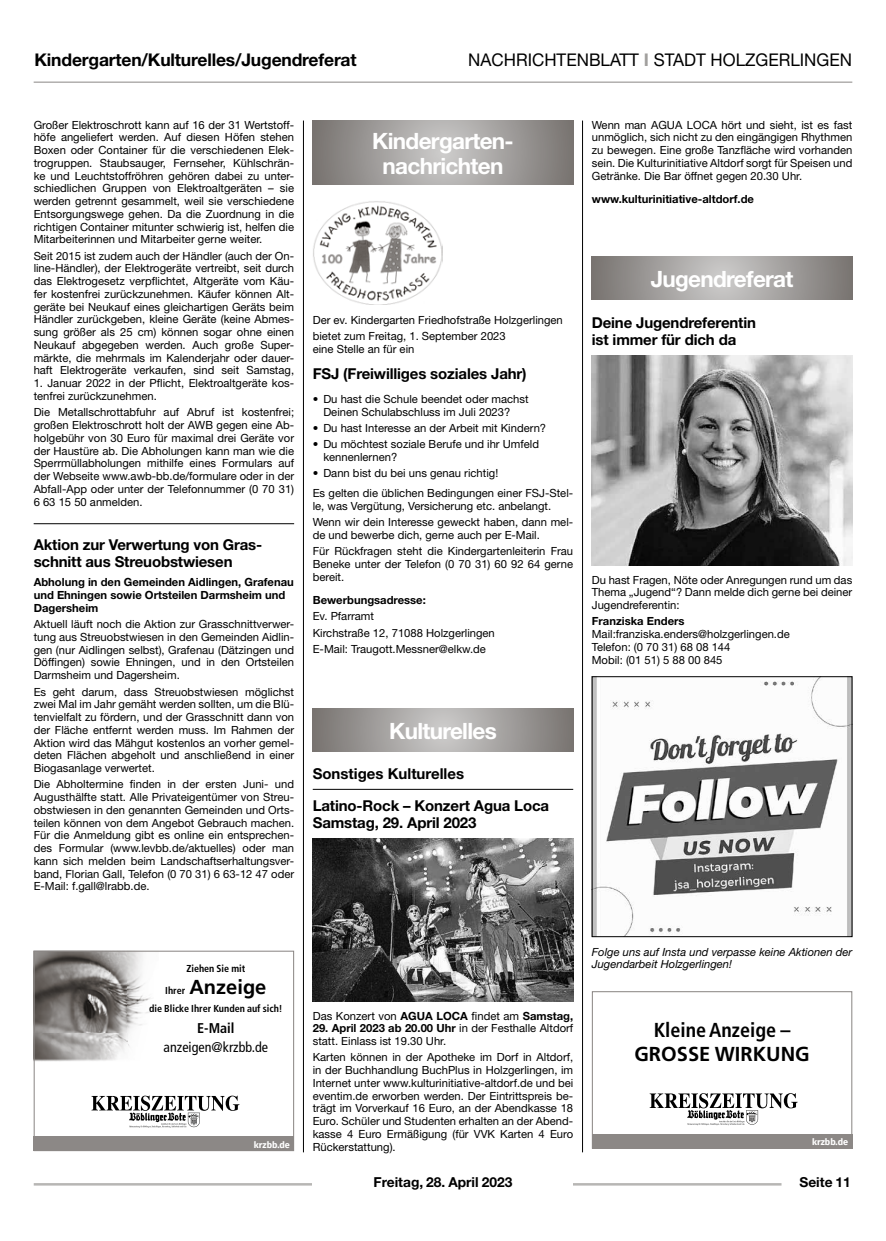
<style>
.page{position:relative;width:886px;height:1241px;background:#fff}
.page>*{position:absolute;margin:0;border:0;box-sizing:border-box;transform-origin:0 0}
.t1{font:700 22.5px/25px "Helvetica Neue";letter-spacing:-.03em;color:#fff;text-align:center}
.t2{font:700 20.25px "Frutiger LT Pro";color:#000}
.t3{font:700 condensed 20.25px "Frutiger LT Pro";color:#000}
.t4{font:700 17.5px "Helvetica Neue LT Std";letter-spacing:-.01em;color:#000}
.t5{font:17.5px "Helvetica Neue LT Std";color:#000}
.t6{font:700 15px/16.2px "Helvetica Neue LT Std";letter-spacing:-.01em;color:#000}
.t7{font:condensed 14.12px "Frutiger LT Pro";color:#000}
.t8{font:700 condensed 14.12px "Frutiger LT Pro";color:#000}
.t9{font:700 13.75px "Helvetica Neue LT Std";color:#000}
.t10{font:11.25px/12.8px "Helvetica Neue LT Std";color:#000}
.t11{font:700 11.25px/12.8px "Helvetica Neue LT Std";color:#000}
.t12{font:italic 11.25px/12.8px "Helvetica Neue LT Std";color:#000}
.t13{font:700 condensed 10.12px "Frutiger LT Pro";color:#000}
.t14{font:700 9.12px "Fira Sans";color:#fff}
.s1{font-weight:700;color:#a19f9d}
.s2{font-stretch:condensed;font-size:10.12px}
.s3{font-weight:700}
</style>
<div class="page">
<hr style="left:34px;top:1182px;width:747px;height:3px;background:#b7b6b4">
<div style="left:313px;top:1176px;width:260px;height:18px;background:#fff"></div>
<hr style="left:303px;top:120px;width:1px;height:1032px;background:#000">
<hr style="left:582px;top:120px;width:1px;height:1032px;background:#000">
<hr style="left:34px;top:81px;width:818px;height:2px;background:#a19f9d">
<hr style="left:34px;top:523px;width:260px;height:1px;background:#000">
<img style="left:36px;top:952px;width:114px;height:109px">
<svg style="left:91px;top:1095px;width:148px;height:32px"></svg>
<div style="left:34px;top:1136px;width:260px;height:14px;background:#8c8886"></div>
<div style="left:34px;top:950px;width:260px;height:200px;border:1px solid #8c8886"></div>
<svg style="left:313px;top:120px;width:260px;height:64px;background:#9f9c9b"></svg>
<img style="left:313px;top:201px;width:130px;height:104px">
<svg style="left:313px;top:709px;width:260px;height:42px;background:#a19e9c"></svg>
<hr style="left:313px;top:789px;width:260px;height:1px;background:#000">
<img style="left:313px;top:838px;width:260px;height:163px">
<svg style="left:592px;top:257px;width:260px;height:42px;background:#a19e9c"></svg>
<img style="left:592px;top:355px;width:260px;height:210px">
<img style="left:594px;top:678px;width:256px;height:256px">
<svg style="left:650px;top:1093px;width:148px;height:31px"></svg>
<div style="left:592px;top:1134px;width:260px;height:14px;background:#8c8886"></div>
<div style="left:592px;top:991px;width:260px;height:157px;border:1px solid #8c8886"></div>
<h3 class="t4" style="left:35px;top:49px;width:324px">Kindergarten/Kulturelles/Jugendreferat</h3>
<h3 class="t5" style="left:468px;top:49px;width:385px">NACHRICHTENBLATT <span class="s1">I</span> STADT HOLZGERLINGEN</h3>
<p class="t10" style="left:34px;top:118px;width:262px;text-align:justify">Großer Elektroschrott kann auf 16 der 31 Wertstoff&shy;höfe angeliefert werden. Auf diesen Höfen stehen Boxen oder Container für die verschiedenen Elek&shy;trogruppen. Staubsauger, Fernseher, Kühlschrän&shy;ke und Leuchtstoffröhren gehören dabei zu unter&shy;schiedlichen Gruppen von Elektroaltgeräten – sie werden getrennt gesammelt, weil sie verschiedene Entsorgungswege gehen. Da die Zuordnung in die richtigen Container mitunter schwierig ist, helfen die Mitarbeiterinnen und Mitarbeiter gerne weiter.</p>
<p class="t10" style="left:34px;top:249px;width:262px;text-align:justify">Seit 2015 ist zudem auch der Händler (auch der On&shy;line-Händler), der Elektrogeräte vertreibt, seit durch das Elektrogesetz verpflichtet, Altgeräte vom Käu&shy;fer kostenfrei zurückzunehmen. Käufer können Alt&shy;geräte bei Neukauf eines gleichartigen Geräts beim Händler zurückgeben, kleine Geräte (keine Abmes&shy;sung größer als 25 cm) können sogar ohne einen Neukauf abgegeben werden. Auch große Super&shy;märkte, die mehrmals im Kalenderjahr oder dauer&shy;haft Elektrogeräte verkaufen, sind seit Samstag,</p>
<p class="t10" style="left:34px;top:376px;width:262px">1. Januar 2022 in der Pflicht, Elektroaltgeräte kos&shy;tenfrei zurückzunehmen.</p>
<p class="t10" style="left:34px;top:405px;width:262px;text-align:justify">Die Metallschrottabfuhr auf Abruf ist kostenfrei; großen Elektroschrott holt der AWB gegen eine Ab&shy;holgebühr von 30 Euro für maximal drei Geräte vor der Haustüre ab. Die Abholungen kann man wie die Sperrmüllabholungen mithilfe eines Formulars auf der Webseite www.awb-bb.de/formulare oder in der Abfall-App oder unter der Telefonnummer (0 70 31)<br>6 63 15 50 anmelden.</p>
<h3 class="t6" style="left:34px;top:536px;width:230px">Aktion zur Verwertung von Gras&shy;schnitt aus Streuobstwiesen</h3>
<p class="t11" style="left:34px;top:575px;width:262px">Abholung in den Gemeinden Aidlingen, Grafenau und Ehningen sowie Ortsteilen Darmsheim und<br>Dagersheim</p>
<p class="t10" style="left:34px;top:617px;width:262px;text-align:justify">Aktuell läuft noch die Aktion zur Grasschnittverwer&shy;tung aus Streuobstwiesen in den Gemeinden Aidlin&shy;gen (nur Aidlingen selbst), Grafenau (Dätzingen und Döffingen) sowie Ehningen, und in den Ortsteilen Darmsheim und Dagersheim.</p>
<p class="t10" style="left:34px;top:685px;width:262px;text-align:justify">Es geht darum, dass Streuobstwiesen möglichst zwei Mal im Jahr gemäht werden sollten, um die Blü&shy;tenvielfalt zu fördern, und der Grasschnitt dann von der Fläche entfernt werden muss. Im Rahmen der Aktion wird das Mähgut kostenlos an vorher gemel&shy;deten Flächen abgeholt und anschließend in einer Biogasanlage verwertet.</p>
<p class="t10" style="left:34px;top:777px;width:262px;text-align:justify">Die Abholtermine finden in der ersten Juni- und Augusthälfte statt. Alle Privateigentümer von Streu&shy;obstwiesen in den genannten Gemeinden und Orts&shy;teilen können von dem Angebot Gebrauch machen.<br>Für die Anmeldung gibt es online ein entsprechen&shy;des Formular (www.levbb.de/aktuelles) oder man kann sich melden beim Landschaftserhaltungsver&shy;band, Florian Gall, Telefon (0 70 31) 6 63-12 47 oder E-Mail: f.gall@lrabb.de.</p>
<h1 class="t1" style="left:372px;top:128px;width:143px">Kindergarten&shy;nachrichten</h1>
<p class="t10" style="left:313px;top:311px;width:252px;line-height:16.2px">Der ev. Kindergarten Friedhofstraße Holzgerlingen bietet zum Freitag, 1. September 2023</p>
<p class="t10" style="left:313px;top:342px;width:103px">eine Stelle an für ein</p>
<h3 class="t6" style="left:313px;top:365px;width:215px">FSJ (Freiwilliges soziales Jahr)</h3>
<p class="t10" style="left:323px;top:392px;width:207px;text-indent:-11px">• Du hast die Schule beendet oder machst<br>Deinen Schulabschluss im Juli 2023?</p>
<p class="t10" style="left:313px;top:421px;width:235px">• Du hast Interesse an der Arbeit mit Kindern?</p>
<p class="t10" style="left:323px;top:437px;width:217px;text-indent:-11px">• Du möchtest soziale Berufe und ihr Umfeld kennenlernen?</p>
<p class="t10" style="left:313px;top:463px;width:262px;line-height:19.9px">• Dann bist du bei uns genau richtig!<br>Es gelten die üblichen Bedingungen einer FSJ-Stel-</p>
<p class="t10" style="left:313px;top:497px;width:262px;line-height:16.2px">le, was Vergütung, Versicherung etc. anbelangt.<br>Wenn wir dein Interesse geweckt haben, dann mel-</p>
<p class="t10" style="left:313px;top:526px;width:262px;line-height:16.2px">de und bewerbe dich, gerne auch per E-Mail.<br>Für Rückfragen steht die Kindergartenleiterin Frau</p>
<p class="t10" style="left:313px;top:557px;width:262px">Beneke unter der Telefon (0 70 31) 60 92 64 gerne bereit.</p>
<p class="t11" style="left:313px;top:593px;width:115px">Bewerbungsadresse:</p>
<p class="t10" style="left:313px;top:608px;width:184px;line-height:16.2px">Ev. Pfarramt<br>Kirchstraße 12, 71088 Holzgerlingen<br>E-Mail: Traugott.Messner@elkw.de</p>
<h1 class="t1" style="left:389px;top:718px;width:109px">Kulturelles</h1>
<h3 class="t6" style="left:313px;top:756px;width:238px;line-height:32.6px">Sonstiges Kulturelles<br>Latino-Rock – Konzert Agua Loca</h3>
<h3 class="t6" style="left:313px;top:813px;width:165px">Samstag, 29. April 2023</h3>
<p class="t10" style="left:592px;top:118px;width:262px;text-align:justify">Wenn man AGUA LOCA hört und sieht, ist es fast unmöglich, sich nicht zu den eingängigen Rhythmen zu bewegen. Eine große Tanzfläche wird vorhanden sein. Die Kulturinitiative Altdorf sorgt für Speisen und Getränke. Die Bar öffnet gegen 20.30 Uhr.</p>
<p class="t11" style="left:592px;top:192px;width:164px">www.kulturinitiative-altdorf.de</p>
<h1 class="t1" style="left:651px;top:266px;width:144px">Jugendreferat</h1>
<h3 class="t6" style="left:592px;top:314px;width:166px">Deine Jugendreferentin ist immer für dich da</h3>
<p class="t10" style="left:592px;top:573px;width:262px;text-align:justify">Du hast Fragen, Nöte oder Anregungen rund um das Thema „Jugend“? Dann melde dich gerne bei deiner Jugendreferentin:</p>
<p class="t11" style="left:592px;top:614px;width:94px">Franziska Enders</p>
<p class="t10" style="left:592px;top:627px;width:199px">Mail:franziska.enders@holzgerlingen.de<br>Telefon: (0 70 31) 68 08 144<br>Mobil: (01 51) 5 88 00 845</p>
<p class="t13" style="left:186px;top:962px;width:60px">Ziehen Sie mit</p>
<h2 class="t2" style="left:165px;top:975px;width:103px"><span class="s2">Ihrer</span> Anzeige</h2>
<p class="t13" style="left:149px;top:1002px;width:135px">die Blicke Ihrer Kunden auf sich!</p>
<p class="t8" style="left:197px;top:1019px;width:39px">E-Mail</p>
<p class="t7" style="left:164px;top:1038px;width:106px">anzeigen@krzbb.de</p>
<p class="t14" style="left:254px;top:1137px;width:37px">krzbb.de</p>
<p class="t10" style="left:313px;top:1008px;width:262px">Das Konzert von <span class="s3">AGUA LOCA</span> findet am <span class="s3">Samstag,</span></p>
<p class="t10" style="left:313px;top:1021px;width:262px"><span class="s3">29. April 2023 ab 20.00 Uhr</span> in der Festhalle Altdorf statt. Einlass ist 19.30 Uhr.</p>
<p class="t10" style="left:313px;top:1050px;width:262px;text-align:justify">Karten können in der Apotheke im Dorf in Altdorf, in der Buchhandlung BuchPlus in Holzgerlingen, im Internet unter www.kulturinitiative-altdorf.de und bei eventim.de erworben werden. Der Eintrittspreis be&shy;trägt im Vorverkauf 16 Euro, an der Abendkasse 18<br>Euro. Schüler und Studenten erhalten an der Abend&shy;kasse 4 Euro Ermäßigung (für VVK Karten 4 Euro Rückerstattung).</p>
<p class="t12" style="left:592px;top:944px;width:262px">Folge uns auf Insta und verpasse keine Aktionen der<br>Jugendarbeit Holzgerlingen!</p>
<h2 class="t3" style="left:654px;top:1017px;width:138px">Kleine Anzeige –</h2>
<h2 class="t2" style="left:634px;top:1041px;width:177px">GROSSE WIRKUNG</h2>
<p class="t14" style="left:812px;top:1135px;width:37px">krzbb.de</p>
<p class="t9" style="left:374px;top:1173px;width:140px">Freitag, 28. April 2023</p>
<p class="t9" style="left:799px;top:1173px;width:53px">Seite 11</p>
</div>
